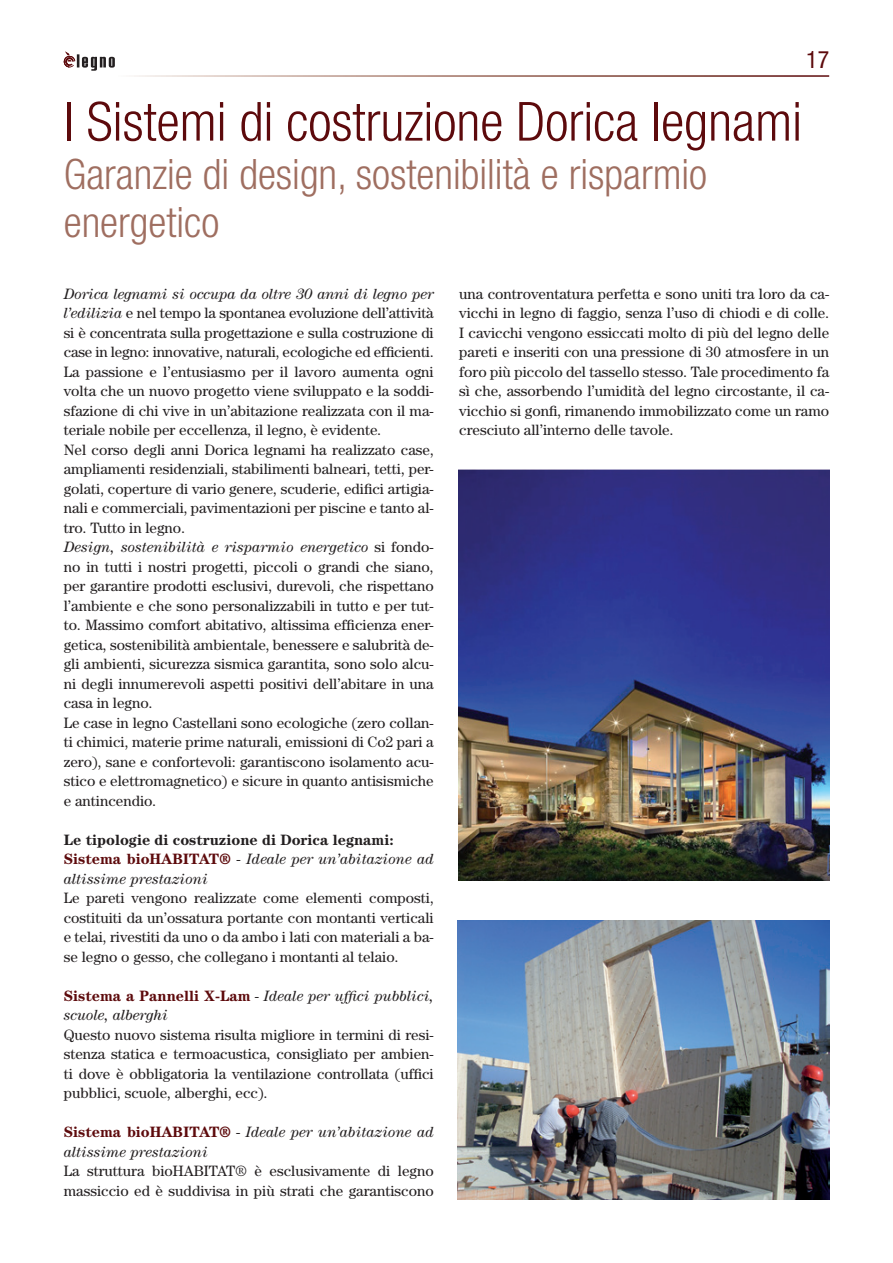
<style>
.page{position:relative;width:893px;height:1263px;background:#fff}
.page>*{position:absolute;margin:0;border:0;box-sizing:border-box;transform-origin:0 0}
.t1{font:300 condensed 54px "Helvetica Neue LT Std";color:#5d0a0c}
.t2{font:300 condensed 42px/48px "Helvetica Neue LT Std";color:#9f6e60}
.t3{font:condensed 24px "Helvetica Neue LT Std";color:#5d0a0c}
.t4{font:15px/19.5px "Century Std";color:#231f20;text-align:justify}
.t5{font:italic 15px/19.5px "Century Std";color:#231f20}
.s1{font-style:italic}
.s2{font-weight:700;font-style:normal}
.s3{font-weight:700;font-style:normal;color:#5d0a0c}
.s4{font-style:normal}
</style>
<div class="page">
<svg style="left:63px;top:51px;width:52px;height:20px"></svg>
<img style="left:458px;top:921px;width:371px;height:278px">
<img style="left:459px;top:470px;width:370px;height:410px">
<h3 class="t3" style="left:806px;top:46px;width:25px">17</h3>
<h1 class="t1" style="left:64px;top:91px;width:740px">I Sistemi di costruzione Dorica legnami</h1>
<h2 class="t2" style="left:64px;top:149px;width:645px">Garanzie di design, sostenibilità e risparmio energetico</h2>
<p class="t4" style="left:64px;top:283px;width:371px;text-align:left"><span class="s1">Dorica legnami si occupa da oltre 30 anni di legno per l’edilizia</span> e nel tempo la spontanea evoluzione dell’attività si è concentrata sulla progettazione e sulla costruzione di case in legno: innovative, naturali, ecologiche ed efficienti.<br>La passione e l’entusiasmo per il lavoro aumenta ogni volta che un nuovo progetto viene sviluppato e la soddi&shy;sfazione di chi vive in un’abitazione realizzata con il ma&shy;teriale nobile per eccellenza, il legno, è evidente.<br>Nel corso degli anni Dorica legnami ha realizzato case, ampliamenti residenziali, stabilimenti balneari, tetti, per&shy;golati, coperture di vario genere, scuderie, edifici artigia&shy;nali e commerciali, pavimentazioni per piscine e tanto al&shy;tro. Tutto in legno.<br><span class="s1">Design, sostenibilità e risparmio energetico</span> si fondo&shy;no in tutti i nostri progetti, piccoli o grandi che siano, per garantire prodotti esclusivi, durevoli, che rispettano l’ambiente e che sono personalizzabili in tutto e per tut&shy;to. Massimo comfort abitativo, altissima efficienza ener&shy;getica, sostenibilità ambientale, benessere e salubrità de&shy;gli ambienti, sicurezza sismica garantita, sono solo alcu&shy;ni degli innumerevoli aspetti positivi dell’abitare in una casa in legno.<br>Le case in legno Castellani sono ecologiche (zero collan&shy;ti chimici, materie prime naturali, emissioni di Co2 pari a zero), sane e confortevoli: garantiscono isolamento acu&shy;stico e elettromagnetico) e sicure in quanto antisismiche e antincendio.</p>
<p class="t5" style="left:64px;top:830px;width:371px"><span class="s2">Le tipologie di costruzione di Dorica legnami:<br></span><span class="s3">Sistema bioHABITAT®</span> <span class="s4">-</span> Ideale per un’abitazione ad altissime prestazioni</p>
<p class="t4" style="left:64px;top:888px;width:371px">Le pareti vengono realizzate come elementi composti, costituiti da un’ossatura portante con montanti verticali e telai, rivestiti da uno o da ambo i lati con materiali a ba&shy;se legno o gesso, che collegano i montanti al telaio.</p>
<p class="t5" style="left:64px;top:986px;width:371px"><span class="s3">Sistema a Pannelli X-Lam</span> <span class="s4">-</span> Ideale per uffici pubblici, scuole, alberghi</p>
<p class="t4" style="left:64px;top:1024px;width:371px">Questo nuovo sistema risulta migliore in termini di resi&shy;stenza statica e termoacustica, consigliato per ambien&shy;ti dove è obbligatoria la ventilazione controllata (uffici pubblici, scuole, alberghi, ecc).</p>
<p class="t5" style="left:64px;top:1122px;width:371px"><span class="s3">Sistema bioHABITAT®</span> <span class="s4">-</span> Ideale per un’abitazione ad altissime prestazioni</p>
<p class="t4" style="left:64px;top:1161px;width:371px">La struttura bioHABITAT® è esclusivamente di legno massiccio ed è suddivisa in più strati che garantiscono</p>
<p class="t4" style="left:459px;top:283px;width:371px">una controventatura perfetta e sono uniti tra loro da ca&shy;vicchi in legno di faggio, senza l’uso di chiodi e di colle.<br>I cavicchi vengono essiccati molto di più del legno delle pareti e inseriti con una pressione di 30 atmosfere in un foro più piccolo del tassello stesso. Tale procedimento fa sì che, assorbendo l’umidità del legno circostante, il ca&shy;vicchio si gonfi, rimanendo immobilizzato come un ramo cresciuto all’interno delle tavole.</p>
</div>
